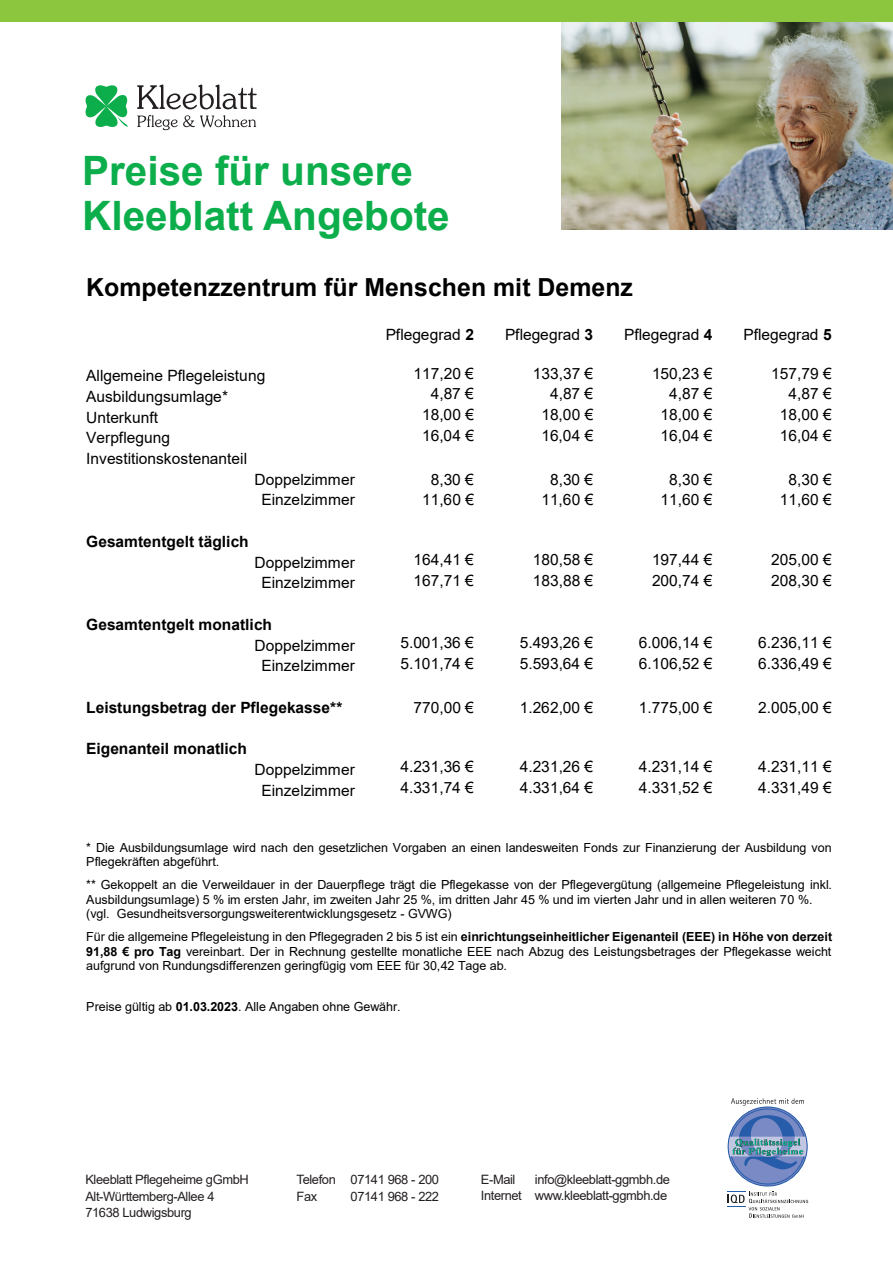
<style>
.page{position:relative;width:893px;height:1263px;background:#fff}
.page>*{position:absolute;margin:0;border:0;box-sizing:border-box;transform-origin:0 0}
.t1{font:700 40.5px/45px "Arial";color:#0cae4c}
.t2{font:700 24.9px "Arial";color:#000}
.t3{font:15.45px "Arial";color:#000}
.t4{font:15.45px "Arial";color:#000}
.t5{font:700 15.45px/21px "Arial";color:#000}
.t6{font:12.9px/16.5px "Arial";letter-spacing:-.03em;color:#231f20}
.t7{font:12.6px/14.2px "Arial";letter-spacing:-.005em;color:#000}
.s1{font-weight:700}
.s2{font-weight:400}
</style>
<div class="page">
<svg style="left:86px;top:85px;width:42px;height:42px"></svg>
<svg style="left:137px;top:85px;width:120px;height:24px"></svg>
<svg style="left:137px;top:115px;width:119px;height:15px"></svg>
<svg style="left:727px;top:1098px;width:81px;height:120px"></svg>
<img style="left:562px;top:21px;width:331px;height:209px">
<div style="left:0;top:0;width:893px;height:21px;background:#8bc63e"></div>
<p class="t1" style="left:82px;top:148px;width:369px">Preise für unsere<br>Kleeblatt Angebote</p>
<p class="t2" style="left:86px;top:270px;width:548px">Kompetenzzentrum für Menschen mit Demenz</p>
<p class="t4" style="left:386px;top:324px;width:90px">Pflegegrad <span class="s1">2</span></p>
<p class="t4" style="left:505px;top:324px;width:90px">Pflegegrad <span class="s1">3</span></p>
<p class="t4" style="left:624px;top:324px;width:90px">Pflegegrad <span class="s1">4</span></p>
<p class="t4" style="left:743px;top:324px;width:90px">Pflegegrad <span class="s1">5</span></p>
<p class="t4" style="left:86px;top:365px;width:181px">Allgemeine Pflegeleistung</p>
<p class="t3" style="left:413px;top:362px;width:62px">117,20 €</p>
<p class="t3" style="left:533px;top:362px;width:62px">133,37 €</p>
<p class="t3" style="left:652px;top:362px;width:62px">150,23 €</p>
<p class="t3" style="left:771px;top:362px;width:62px">157,79 €</p>
<p class="t4" style="left:86px;top:386px;width:143px">Ausbildungsumlage*</p>
<p class="t3" style="left:431px;top:383px;width:45px">4,87 €</p>
<p class="t3" style="left:550px;top:383px;width:45px">4,87 €</p>
<p class="t3" style="left:669px;top:383px;width:45px">4,87 €</p>
<p class="t3" style="left:788px;top:383px;width:45px">4,87 €</p>
<p class="t4" style="left:86px;top:406px;width:73px">Unterkunft</p>
<p class="t3" style="left:422px;top:404px;width:53px">18,00 €</p>
<p class="t3" style="left:541px;top:404px;width:53px">18,00 €</p>
<p class="t3" style="left:661px;top:404px;width:53px">18,00 €</p>
<p class="t3" style="left:780px;top:404px;width:53px">18,00 €</p>
<p class="t4" style="left:86px;top:427px;width:85px">Verpflegung</p>
<p class="t3" style="left:422px;top:425px;width:53px">16,04 €</p>
<p class="t3" style="left:541px;top:425px;width:53px">16,04 €</p>
<p class="t3" style="left:661px;top:425px;width:53px">16,04 €</p>
<p class="t3" style="left:780px;top:425px;width:53px">16,04 €</p>
<p class="t4" style="left:86px;top:448px;width:162px">Investitionskostenanteil</p>
<p class="t4" style="left:255px;top:469px;width:102px">Doppelzimmer</p>
<p class="t3" style="left:431px;top:469px;width:45px">8,30 €</p>
<p class="t3" style="left:550px;top:469px;width:45px">8,30 €</p>
<p class="t3" style="left:669px;top:469px;width:45px">8,30 €</p>
<p class="t3" style="left:788px;top:469px;width:45px">8,30 €</p>
<p class="t4" style="left:261px;top:489px;width:95px">Einzelzimmer</p>
<p class="t3" style="left:422px;top:489px;width:53px">11,60 €</p>
<p class="t3" style="left:541px;top:489px;width:53px">11,60 €</p>
<p class="t3" style="left:661px;top:489px;width:53px">11,60 €</p>
<p class="t3" style="left:780px;top:489px;width:53px">11,60 €</p>
<p class="t5" style="left:86px;top:531px;width:164px">Gesamtentgelt täglich</p>
<p class="t4" style="left:255px;top:552px;width:102px">Doppelzimmer</p>
<p class="t3" style="left:413px;top:549px;width:62px">164,41 €</p>
<p class="t3" style="left:533px;top:549px;width:62px">180,58 €</p>
<p class="t3" style="left:652px;top:549px;width:62px">197,44 €</p>
<p class="t3" style="left:771px;top:549px;width:62px">205,00 €</p>
<p class="t4" style="left:261px;top:572px;width:95px">Einzelzimmer</p>
<p class="t3" style="left:413px;top:570px;width:62px">167,71 €</p>
<p class="t3" style="left:533px;top:570px;width:62px">183,88 €</p>
<p class="t3" style="left:652px;top:570px;width:62px">200,74 €</p>
<p class="t3" style="left:771px;top:570px;width:62px">208,30 €</p>
<p class="t5" style="left:255px;top:614px;width:102px;text-indent:-168px">Gesamtentgelt monatlich<br><span class="s2">Doppelzimmer</span></p>
<p class="t3" style="left:400px;top:632px;width:75px">5.001,36 €</p>
<p class="t3" style="left:520px;top:632px;width:75px">5.493,26 €</p>
<p class="t3" style="left:639px;top:632px;width:75px">6.006,14 €</p>
<p class="t3" style="left:758px;top:632px;width:75px">6.236,11 €</p>
<p class="t4" style="left:261px;top:655px;width:95px">Einzelzimmer</p>
<p class="t3" style="left:400px;top:652px;width:75px">5.101,74 €</p>
<p class="t3" style="left:520px;top:652px;width:75px">5.593,64 €</p>
<p class="t3" style="left:639px;top:652px;width:75px">6.106,52 €</p>
<p class="t3" style="left:758px;top:652px;width:75px">6.336,49 €</p>
<p class="t5" style="left:86px;top:697px;width:258px">Leistungsbetrag der Pflegekasse**</p>
<p class="t3" style="left:413px;top:697px;width:62px">770,00 €</p>
<p class="t3" style="left:520px;top:697px;width:75px">1.262,00 €</p>
<p class="t3" style="left:639px;top:697px;width:75px">1.775,00 €</p>
<p class="t3" style="left:758px;top:697px;width:75px">2.005,00 €</p>
<p class="t5" style="left:86px;top:738px;width:162px">Eigenanteil monatlich</p>
<p class="t4" style="left:255px;top:759px;width:102px">Doppelzimmer</p>
<p class="t3" style="left:400px;top:756px;width:75px">4.231,36 €</p>
<p class="t3" style="left:520px;top:756px;width:75px">4.231,26 €</p>
<p class="t3" style="left:639px;top:756px;width:75px">4.231,14 €</p>
<p class="t3" style="left:758px;top:756px;width:75px">4.231,11 €</p>
<p class="t4" style="left:261px;top:779px;width:95px">Einzelzimmer</p>
<p class="t3" style="left:400px;top:777px;width:75px">4.331,74 €</p>
<p class="t3" style="left:520px;top:777px;width:75px">4.331,64 €</p>
<p class="t3" style="left:639px;top:777px;width:75px">4.331,52 €</p>
<p class="t3" style="left:758px;top:777px;width:75px">4.331,49 €</p>
<p class="t7" style="left:86px;top:840px;width:747px">* Die Ausbildungsumlage wird nach den gesetzlichen Vorgaben an einen landesweiten Fonds zur Finanzierung der Ausbildung von<br>Pflegekräften abgeführt.</p>
<p class="t7" style="left:86px;top:878px;width:747px">** Gekoppelt an die Verweildauer in der Dauerpflege trägt die Pflegekasse von der Pflegevergütung (allgemeine Pflegeleistung inkl.<br>Ausbildungsumlage) 5 % im ersten Jahr, im zweiten Jahr 25 %, im dritten Jahr 45 % und im vierten Jahr und in allen weiteren 70 %. (vgl. Gesundheitsversorgungsweiterentwicklungsgesetz - GVWG)</p>
<p class="t7" style="left:86px;top:929px;width:747px;text-align:justify">Für die allgemeine Pflegeleistung in den Pflegegraden 2 bis 5 ist ein <span class="s1">einrichtungseinheitlicher Eigenanteil (EEE) in Höhe von derzeit 91,88</span> <span class="s1">€ pro Tag</span> vereinbart. Der in Rechnung gestellte monatliche EEE nach Abzug des Leistungsbetrages der Pflegekasse weicht aufgrund von Rundungsdifferenzen geringfügig vom EEE für 30,42 Tage ab.</p>
<p class="t7" style="left:86px;top:999px;width:316px">Preise gültig ab <span class="s1">01.03.2023</span>. Alle Angaben ohne Gewähr.</p>
<p class="t6" style="left:85px;top:1171px;width:165px">Kleeblatt Pflegeheime gGmbH<br>Alt-Württemberg-Allee 4<br>71638 Ludwigsburg</p>
<p class="t6" style="left:297px;top:1171px;width:144px">Telefon 07141 968 - 200<br>Fax</p>
<p class="t6" style="left:351px;top:1188px;width:90px">07141 968 - 222</p>
<p class="t6" style="left:481px;top:1171px;width:191px;text-align:right">info@kleeblatt-ggmbh.de<br>Internet www.kleeblatt-ggmbh.de</p>
<p class="t6" style="left:481px;top:1171px;width:36px">E-Mail</p>
</div>
